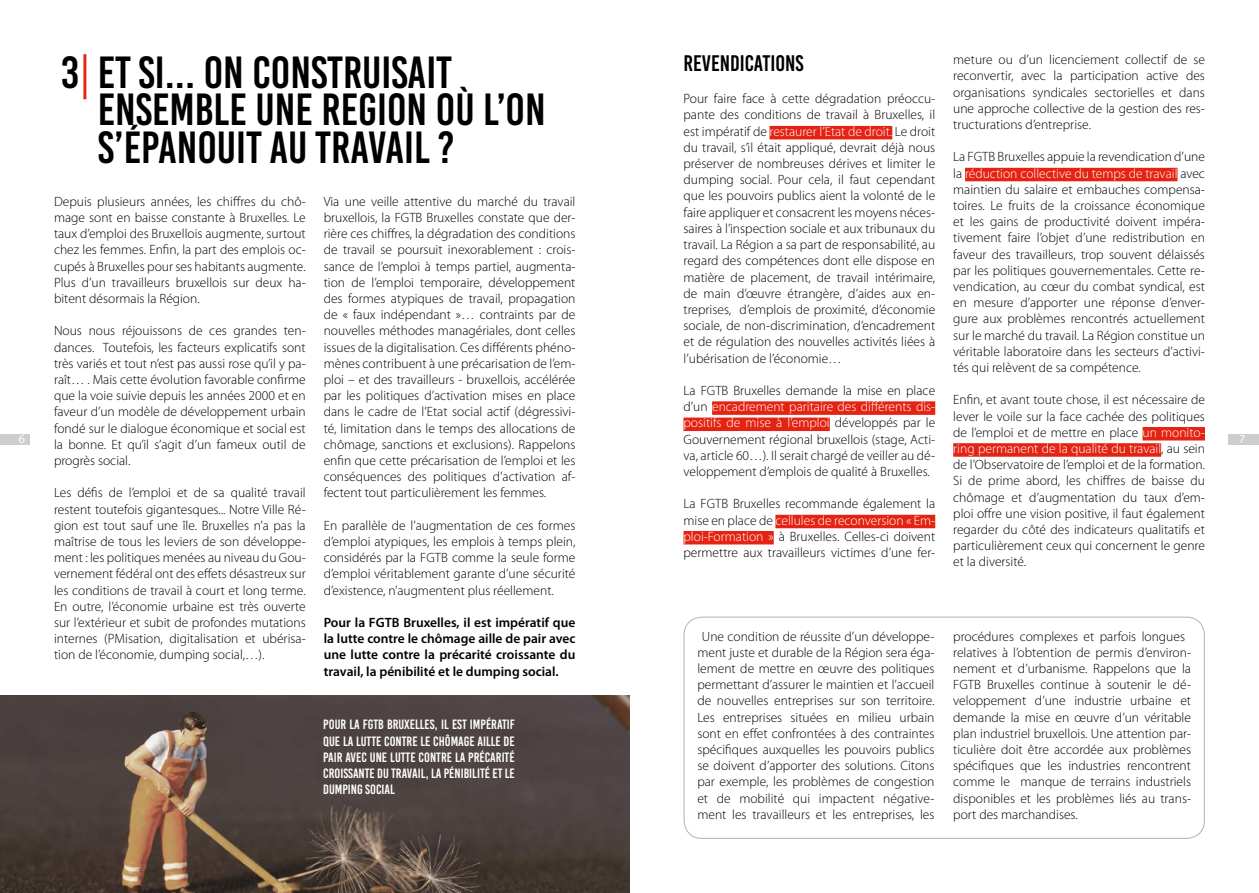
<style>
.page{position:relative;width:1259px;height:893px;background:#fff}
.page>*{position:absolute;margin:0;border:0;box-sizing:border-box;transform-origin:0 0}
.t1{font:45px/37.5px "Bebas Kai";color:#000}
.t2{font:22.5px "Bebas Kai";color:#000}
.t3{font:300 13.5px/16.2px "Myriad Pro";color:#000;text-align:justify}
.t4{font:600 13.5px/16.2px "Myriad Pro";color:#000;text-align:justify}
.t5{font:13.5px/16.2px "Bebas Kai";color:#fff;text-align:justify}
.t6{font:12px "Myriad Pro";color:#fff}
.s1{font-family:"Minion Pro";color:#e42313}
.s2{color:#fff}
</style>
<div class="page">
<div style="left:1228px;top:434px;width:31px;height:10px;background:#cdcdcd"></div>
<div style="left:0;top:434px;width:30px;height:10px;background:#cdcdcd"></div>
<div style="left:769px;top:126px;width:123px;height:13px;background:#e42313"></div>
<div style="left:712px;top:401px;width:223px;height:14px;background:#e42313"></div>
<div style="left:683px;top:418px;width:147px;height:13px;background:#e42313"></div>
<div style="left:775px;top:515px;width:160px;height:13px;background:#e42313"></div>
<div style="left:683px;top:531px;width:90px;height:13px;background:#e42313"></div>
<div style="left:965px;top:168px;width:212px;height:13px;background:#e42313"></div>
<div style="left:1142px;top:427px;width:63px;height:13px;background:#e42313"></div>
<div style="left:953px;top:443px;width:208px;height:14px;background:#e42313"></div>
<img style="left:0;top:695px;width:629px;height:198px">
<div style="left:683px;top:617px;width:522px;height:222px;border:1px solid #bababa;border-radius:18px"></div>
<p class="t6" style="left:19px;top:432px;width:8px">6</p>
<h1 class="t1" style="left:61px;top:54px;width:393px">3<span class="s1">|</span> ET SI... ON CONSTRUISAIT</h1>
<h1 class="t1" style="left:98px;top:91px;width:449px">ENSEMBLE UNE REGION OÙ L’ON<br>S’ÉPANOUIT AU TRAVAIL ?</h1>
<p class="t3" style="left:54px;top:193px;width:253px">Depuis plusieurs années, les chiffres du chô&shy;mage sont en baisse constante à Bruxelles. Le taux d’emploi des Bruxellois augmente, surtout chez les femmes. Enfin, la part des emplois oc&shy;cupés à Bruxelles pour ses habitants augmente.<br>Plus d’un travailleurs bruxellois sur deux ha&shy;bitent désormais la Région.</p>
<p class="t3" style="left:54px;top:323px;width:253px">Nous nous réjouissons de ces grandes ten&shy;dances. Toutefois, les facteurs explicatifs sont très variés et tout n’est pas aussi rose qu’il y pa&shy;raît… . Mais cette évolution favorable confirme que la voie suivie depuis les années 2000 et en faveur d’un modèle de développement urbain fondé sur le dialogue économique et social est la bonne. Et qu’il s’agit d’un fameux outil de progrès social.</p>
<p class="t3" style="left:54px;top:485px;width:253px">Les défis de l’emploi et de sa qualité travail restent toutefois gigantesques... Notre Ville Ré&shy;gion est tout sauf une île. Bruxelles n’a pas la maîtrise de tous les leviers de son développe&shy;ment : les politiques menées au niveau du Gou&shy;vernement fédéral ont des effets désastreux sur les conditions de travail à court et long terme.<br>En outre, l’économie urbaine est très ouverte sur l’extérieur et subit de profondes mutations internes (PMisation, digitalisation et ubérisa&shy;tion de l’économie, dumping social,…).</p>
<p class="t3" style="left:324px;top:193px;width:253px">Via une veille attentive du marché du travail bruxellois, la FGTB Bruxelles constate que der&shy;rière ces chiffres, la dégradation des conditions de travail se poursuit inexorablement : crois&shy;sance de l’emploi à temps partiel, augmenta&shy;tion de l’emploi temporaire, développement des formes atypiques de travail, propagation de « faux indépendant »… contraints par de nouvelles méthodes managériales, dont celles issues de la digitalisation. Ces différents phéno&shy;mènes contribuent à une précarisation de l’em&shy;ploi – et des travailleurs - bruxellois, accélérée par les politiques d’activation mises en place dans le cadre de l’Etat social actif (dégressivi&shy;té, limitation dans le temps des allocations de chômage, sanctions et exclusions). Rappelons enfin que cette précarisation de l’emploi et les conséquences des politiques d’activation af&shy;fectent tout particulièrement les femmes.</p>
<p class="t3" style="left:324px;top:517px;width:253px">En parallèle de l’augmentation de ces formes d’emploi atypiques, les emplois à temps plein, considérés par la FGTB comme la seule forme d’emploi véritablement garante d’une sécurité d’existence, n’augmentent plus réellement.</p>
<p class="t4" style="left:324px;top:614px;width:253px">Pour la FGTB Bruxelles, il est impératif que la lutte contre le chômage aille de pair avec une lutte contre la précarité croissante du travail, la pénibilité et le dumping social.</p>
<p class="t5" style="left:323px;top:717px;width:193px">POUR LA FGTB BRUXELLES, IL EST IMPÉRATIF QUE LA LUTTE CONTRE LE CHÔMAGE AILLE DE PAIR AVEC UNE LUTTE CONTRE LA PRÉCARITÉ CROISSANTE DU TRAVAIL, LA PÉNIBILITÉ ET LE DUMPING SOCIAL</p>
<h2 class="t2" style="left:683px;top:51px;width:122px">REVENDICATIONS</h2>
<p class="t3" style="left:683px;top:91px;width:253px">Pour faire face à cette dégradation préoccu&shy;pante des conditions de travail à Bruxelles, il est impératif de <span class="s2">restaurer l’Etat de droit.</span> Le droit du travail, s’il était appliqué, devrait déjà nous préserver de nombreuses dérives et limiter le dumping social. Pour cela, il faut cependant que les pouvoirs publics aient la volonté de le faire appliquer et consacrent les moyens néces&shy;saires à l’inspection sociale et aux tribunaux du travail. La Région a sa part de responsabilité, au regard des compétences dont elle dispose en matière de placement, de travail intérimaire, de main d’œuvre étrangère, d’aides aux en&shy;treprises, d’emplois de proximité, d’économie sociale, de non-discrimination, d’encadrement et de régulation des nouvelles activités liées à l’ubérisation de l’économie…</p>
<p class="t3" style="left:683px;top:382px;width:253px">La FGTB Bruxelles demande la mise en place d’un <span class="s2">encadrement paritaire des différents dis&shy;positifs de mise à l’emploi</span> développés par le Gouvernement régional bruxellois (stage, Acti&shy;va, article 60…). Il serait chargé de veiller au dé&shy;veloppement d’emplois de qualité à Bruxelles.</p>
<p class="t3" style="left:683px;top:496px;width:253px">La FGTB Bruxelles recommande également la mise en place de <span class="s2">cellules de reconversion « Em&shy;ploi-Formation »</span> à Bruxelles. Celles-ci doivent permettre aux travailleurs victimes d’une fer-</p>
<p class="t3" style="left:953px;top:51px;width:253px">meture ou d’un licenciement collectif de se reconvertir, avec la participation active des organisations syndicales sectorielles et dans une approche collective de la gestion des res&shy;tructurations d’entreprise.</p>
<p class="t3" style="left:953px;top:149px;width:253px">La FGTB Bruxelles appuie la revendication d’une la <span class="s2">réduction collective du temps de travail</span> avec maintien du salaire et embauches compensa&shy;toires. Le fruits de la croissance économique et les gains de productivité doivent impéra&shy;tivement faire l’objet d’une redistribution en faveur des travailleurs, trop souvent délaissés par les politiques gouvernementales. Cette re&shy;vendication, au cœur du combat syndical, est en mesure d’apporter une réponse d’enver&shy;gure aux problèmes rencontrés actuellement sur le marché du travail. La Région constitue un véritable laboratoire dans les secteurs d’activi&shy;tés qui relèvent de sa compétence.</p>
<p class="t3" style="left:953px;top:392px;width:253px">Enfin, et avant toute chose, il est nécessaire de lever le voile sur la face cachée des politiques de l’emploi et de mettre en place <span class="s2">un monito&shy;ring permanent de la qualité du travail</span>, au sein de l’Observatoire de l’emploi et de la formation.<br>Si de prime abord, les chiffres de baisse du chômage et d’augmentation du taux d’em&shy;ploi offre une vision positive, il faut également regarder du côté des indicateurs qualitatifs et particulièrement ceux qui concernent le genre et la diversité.</p>
<p class="t3" style="left:697px;top:628px;width:239px;text-align:center">Une condition de réussite d’un développe&shy;ment juste et durable de la Région sera éga&shy;lement de mettre en œuvre des politiques permettant d’assurer le maintien et l’accueil de nouvelles entreprises sur son territoire.<br>Les entreprises situées en milieu urbain sont en effet confrontées à des contraintes spécifiques auxquelles les pouvoirs publics se doivent d’apporter des solutions. Citons par exemple, les problèmes de congestion et de mobilité qui impactent négative&shy;ment les travailleurs et les entreprises, les</p>
<p class="t3" style="left:953px;top:628px;width:239px;text-align:left">procédures complexes et parfois longues relatives à l’obtention de permis d’environ&shy;nement et d’urbanisme. Rappelons que la FGTB Bruxelles continue à soutenir le dé&shy;veloppement d’une industrie urbaine et demande la mise en œuvre d’un véritable plan industriel bruxellois. Une attention par&shy;ticulière doit être accordée aux problèmes spécifiques que les industries rencontrent comme le manque de terrains industriels disponibles et les problèmes liés au trans&shy;port des marchandises.</p>
<p class="t6" style="left:1239px;top:432px;width:8px">7</p>
</div>
